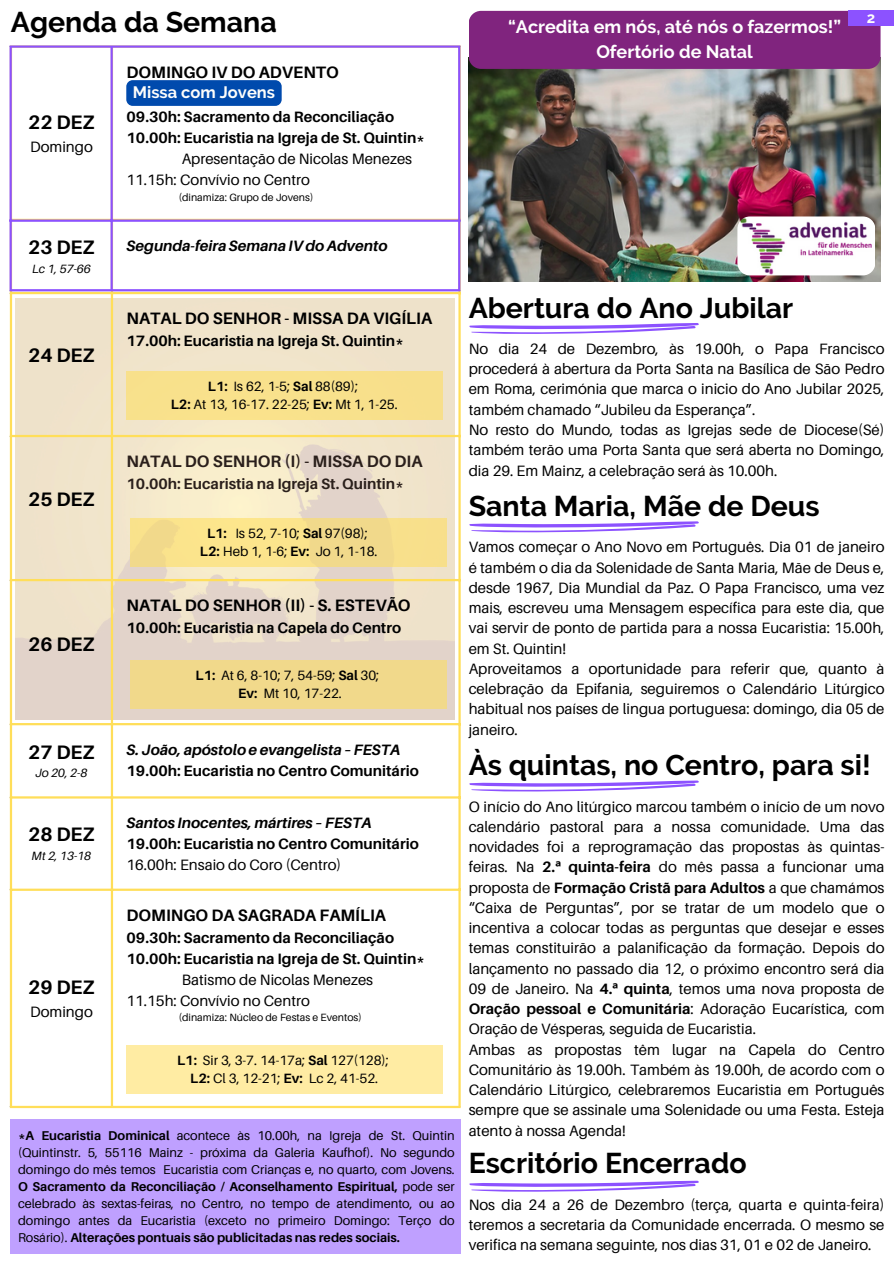
<style>
.page{position:relative;width:894px;height:1264px;background:#fff}
.page>*{position:absolute;margin:0;border:0;box-sizing:border-box;transform-origin:0 0}
.t1{font:700 28.5px "Raleway";color:#000}
.t2{font:700 19.5px "Aileron";color:#000}
.t3{font:700 18px/24.8px "Raleway";color:#fff;text-align:center}
.t4{font:700 16.5px "Aileron";color:#000}
.t5{font:700 16.5px "Aileron";color:#2a1f1b}
.t6{font:700 16.5px "Raleway";color:#fdfdfb}
.t7{font:15px/20.2px "Aileron";color:#000}
.t8{font:700 15px/21px "Aileron";color:#000}
.t9{font:italic 700 15px "Aileron";color:#000}
.t10{font:700 15px "Aileron";color:#2a1f1b}
.t11{font:700 15px "Raleway";color:#fdfdfb}
.t12{font:13.5px/18px "Aileron";color:#000;text-align:center}
.t13{font:12.75px/17px "Aileron";color:#000;text-align:justify}
.t14{font:italic 12px "Aileron";color:#000}
.t15{font:10.5px "Aileron";color:#000}
.s1{font-weight:700}
.s2{font-family:"Noto Sans";font-weight:700}
</style>
<div class="page">
<img style="left:468px;top:60px;width:412px;height:221px">
<div style="left:468px;top:11px;width:412px;height:58px;background:#80247e;border-radius:12px"></div>
<div style="left:848px;top:11px;width:45px;height:15px;background:#8c52ff"></div>
<img style="left:15px;top:298px;width:439px;height:421px">
<svg style="left:12px;top:48px;width:99px;height:244px"></svg>
<hr style="left:10px;top:48px;width:2px;height:1057px;background:#ffde59">
<hr style="left:111px;top:48px;width:2px;height:1057px;background:#ffde59">
<hr style="left:458px;top:48px;width:2px;height:1057px;background:#ffde59">
<hr style="left:10px;top:292px;width:450px;height:2px;background:#ffde59">
<hr style="left:10px;top:435px;width:450px;height:2px;background:#ffde59">
<hr style="left:10px;top:579px;width:450px;height:2px;background:#ffde59">
<hr style="left:10px;top:723px;width:450px;height:2px;background:#ffde59">
<hr style="left:10px;top:796px;width:450px;height:2px;background:#ffde59">
<hr style="left:10px;top:888px;width:450px;height:2px;background:#ffde59">
<hr style="left:10px;top:1105px;width:450px;height:3px;background:#ffde59">
<div style="left:126px;top:1045px;width:316px;height:48px;background:#ffeca3"></div>
<div style="left:10px;top:1119px;width:451px;height:135px;background:#bfa0ff"></div>
<svg style="left:469px;top:1180px;width:230px;height:11px"></svg>
<div style="left:126px;top:80px;width:155px;height:26px;background:#004aad;border-radius:6px"></div>
<div style="left:126px;top:371px;width:316px;height:49px;background:#f8e18c"></div>
<div style="left:131px;top:518px;width:315px;height:48px;background:#f8e08c"></div>
<div style="left:131px;top:659px;width:315px;height:49px;background:#f1d98b"></div>
<hr style="left:10px;top:48px;width:2px;height:241px;background:#8c52ff">
<hr style="left:110px;top:48px;width:3px;height:241px;background:#8c52ff">
<hr style="left:458px;top:48px;width:2px;height:241px;background:#8c52ff">
<hr style="left:10px;top:45px;width:450px;height:3px;background:#8c52ff">
<hr style="left:10px;top:219px;width:450px;height:3px;background:#8c52ff">
<hr style="left:10px;top:289px;width:450px;height:2px;background:#8c52ff">
<img style="left:737px;top:216px;width:137px;height:59px;border-radius:12px">
<svg style="left:469px;top:521px;width:230px;height:11px"></svg>
<svg style="left:469px;top:323px;width:230px;height:11px"></svg>
<svg style="left:469px;top:780px;width:230px;height:11px"></svg>
<h1 class="t1" style="left:11px;top:5px;width:267px">Agenda da Semana</h1>
<p class="t11" style="left:866px;top:9px;width:10px">2</p>
<h1 class="t3" style="left:508px;top:15px;width:334px">“Acredita em nós, até nós o fazermos!”<br>Ofertório de Natal</h1>
<p class="t2" style="left:28px;top:110px;width:68px">22 DEZ</p>
<p class="t7" style="left:30px;top:136px;width:64px">Domingo</p>
<p class="t4" style="left:126px;top:62px;width:214px">DOMINGO IV DO ADVENTO</p>
<p class="t8" style="left:126px;top:106px;width:300px">09.30h: Sacramento da Reconciliação<br>10.00h: Eucaristia na Igreja de St. Quintin*</p>
<p class="t7" style="left:126px;top:148px;width:287px;line-height:21px;text-indent:55px">Apresentação de Nicolas Menezes<br>11.15h: Convívio no Centro</p>
<p class="t15" style="left:179px;top:191px;width:136px">(dinamiza: Grupo de Jovens)</p>
<h3 class="t6" style="left:133px;top:83px;width:144px">Missa com Jovens</h3>
<p class="t2" style="left:28px;top:235px;width:68px">23 DEZ</p>
<p class="t14" style="left:32px;top:261px;width:60px">Lc 1, 57-66</p>
<p class="t2" style="left:28px;top:343px;width:68px">24 DEZ</p>
<p class="t2" style="left:28px;top:487px;width:68px">25 DEZ</p>
<p class="t2" style="left:28px;top:632px;width:68px">26 DEZ</p>
<p class="t2" style="left:28px;top:739px;width:68px">27 DEZ</p>
<p class="t14" style="left:35px;top:765px;width:53px">Jo 20, 2-8</p>
<p class="t2" style="left:28px;top:822px;width:68px">28 DEZ</p>
<p class="t14" style="left:32px;top:848px;width:61px">Mt 2, 13-18</p>
<p class="t2" style="left:28px;top:975px;width:68px">29 DEZ</p>
<p class="t7" style="left:30px;top:1001px;width:64px">Domingo</p>
<p class="t9" style="left:126px;top:237px;width:262px">Segunda-feira Semana IV do Advento</p>
<p class="t4" style="left:126px;top:308px;width:307px">NATAL DO SENHOR - MISSA DA VIGÍLIA</p>
<p class="t8" style="left:126px;top:330px;width:279px">17.00h: Eucaristia na Igreja St. Quintin*</p>
<h3 class="t12" style="left:171px;top:377px;width:228px"><span class="s1">L1:</span> Is 62, 1-5; <span class="s1">Sal</span> 88(89);<br><span class="s1">L2:</span> At 13, 16-17. 22-25; <span class="s1">Ev:</span> Mt 1, 1-25.</h3>
<p class="t5" style="left:126px;top:451px;width:297px">NATAL DO SENHOR (I) - MISSA DO DIA</p>
<p class="t10" style="left:126px;top:474px;width:279px">10.00h: Eucaristia na Igreja St. Quintin*</p>
<h3 class="t12" style="left:200px;top:524px;width:179px"><span class="s1">L1:</span> Is 52, 7-10; <span class="s1">Sal</span> 97(98);<br><span class="s1">L2:</span> Heb 1, 1-6; <span class="s1">Ev:</span> Jo 1, 1-18.</h3>
<p class="t4" style="left:126px;top:595px;width:285px">NATAL DO SENHOR (II) - S. ESTEVÃO</p>
<p class="t8" style="left:126px;top:617px;width:276px">10.00h: Eucaristia na Capela do Centro</p>
<p class="t12" style="left:195px;top:665px;width:185px"><span class="s1">L1:</span> At 6, 8-10; 7, 54-59; <span class="s1">Sal</span> 30;<br><span class="s1">Ev:</span> Mt 10, 17-22.</p>
<p class="t9" style="left:126px;top:741px;width:275px">S. João, apóstolo e evangelista – FESTA</p>
<p class="t8" style="left:126px;top:760px;width:294px">19.00h: Eucaristia no Centro Comunitário</p>
<p class="t9" style="left:126px;top:813px;width:246px">Santos Inocentes, mártires – FESTA</p>
<p class="t8" style="left:126px;top:832px;width:294px">19.00h: Eucaristia no Centro Comunitário</p>
<p class="t7" style="left:126px;top:854px;width:216px">16.00h: Ensaio do Coro (Centro)</p>
<p class="t4" style="left:126px;top:904px;width:261px">DOMINGO DA SAGRADA FAMÍLIA</p>
<p class="t8" style="left:126px;top:926px;width:300px">09.30h: Sacramento da Reconciliação<br>10.00h: Eucaristia na Igreja de St. Quintin*</p>
<p class="t7" style="left:126px;top:968px;width:248px;line-height:21px;text-indent:55px">Batismo de Nicolas Menezes<br>11.15h: Convívio no Centro</p>
<p class="t15" style="left:179px;top:1011px;width:184px">(dinamiza: Núcleo de Festas e Eventos)</p>
<h2 class="t12" style="left:177px;top:1050px;width:213px"><span class="s1">L1:</span> Sir 3, 3-7. 14-17a; <span class="s1">Sal</span> 127(128);<br><span class="s1">L2:</span> Cl 3, 12-21; <span class="s1">Ev:</span> Lc 2, 41-52.</h2>
<p class="t13" style="left:18px;top:1126px;width:438px"><span class="s1">*A Eucaristia Dominical</span> acontece às 10.00h, na Igreja de St. Quintin (Quintinstr. 5, 55116 Mainz - próxima da Galeria Kaufhof). No segundo domingo do mês temos Eucaristia com Crianças e, no quarto, com Jovens.<br><span class="s1">O Sacramento da Reconciliação / Aconselhamento Espiritual,</span> pode ser celebrado às sextas-feiras, no Centro, no tempo de atendimento, ou ao domingo antes da Eucaristia (exceto no primeiro Domingo: Terço do Rosário). <span class="s1">Alterações pontuais são publicitadas nas redes sociais.</span></p>
<p class="t1" style="left:468px;top:291px;width:326px">Abertura do Ano Jubilar</p>
<h3 class="t7" style="left:468px;top:338px;width:417px">No dia 24 de Dezembro, às 19.00h, o Papa Francisco procederá à abertura da Porta Santa na Basílica de São Pedro em Roma, cerimónia que marca o inicio do Ano Jubilar 2025, também chamado “Jubileu da Esperança”.<br>No resto do Mundo, todas as Igrejas sede de Diocese(Sé) também terão uma Porta Santa que será aberta no Domingo, dia 29. Em Mainz, a celebração será às 10.00h.</h3>
<h2 class="t1" style="left:468px;top:489px;width:352px">Santa Maria, Mãe de Deus</h2>
<p class="t7" style="left:468px;top:536px;width:417px">Vamos começar o Ano Novo em Português. Dia 01 de janeiro é também o dia da Solenidade de Santa Maria, Mãe de Deus e, desde 1967, Dia Mundial da Paz. O Papa Francisco, uma vez mais, escreveu uma Mensagem específica para este dia, que vai servir de ponto de partida para a nossa Eucaristia: 15.00h, em St. Quintin!<br>Aproveitamos a oportunidade para referir que, quanto à celebração da Epifania, seguiremos o Calendário Litúrgico habitual nos países de lingua portuguesa: domingo, dia 05 de janeiro.</p>
<h1 class="t1" style="left:468px;top:748px;width:403px">Às quintas, no Centro, para si!</h1>
<p class="t7" style="left:468px;top:795px;width:417px">O início do Ano litúrgico marcou também o início de um novo calendário pastoral para a nossa comunidade. Uma das novidades foi a reprogramação das propostas às quintas&shy;feiras. Na <span class="s1">2.</span><span class="s2">ª</span> <span class="s1">quinta-feira</span> do mês passa a funcionar uma proposta de <span class="s1">Formação Cristã para Adultos</span> a que chamámos “Caixa de Perguntas”, por se tratar de um modelo que o incentiva a colocar todas as perguntas que desejar e esses temas constituirão a palanificação da formação. Depois do lançamento no passado dia 12, o próximo encontro será dia 09 de Janeiro. Na <span class="s1">4.</span><span class="s2">ª</span> <span class="s1">quinta</span>, temos uma nova proposta de <span class="s1">Oração pessoal e Comunitária</span>: Adoração Eucarística, com Oração de Vésperas, seguida de Eucaristia.<br>Ambas as propostas têm lugar na Capela do Centro Comunitário às 19.00h. Também às 19.00h, de acordo com o Calendário Litúrgico, celebraremos Eucaristia em Português sempre que se assinale uma Solenidade ou uma Festa. Esteja atento à nossa Agenda!</p>
<h3 class="t1" style="left:468px;top:1146px;width:279px">Escritório Encerrado</h3>
<h1 class="t7" style="left:468px;top:1193px;width:417px;text-align:justify">Nos dia 24 a 26 de Dezembro (terça, quarta e quinta-feira) teremos a secretaria da Comunidade encerrada. O mesmo se verifica na semana seguinte, nos dias 31, 01 e 02 de Janeiro.</h1>
</div>
